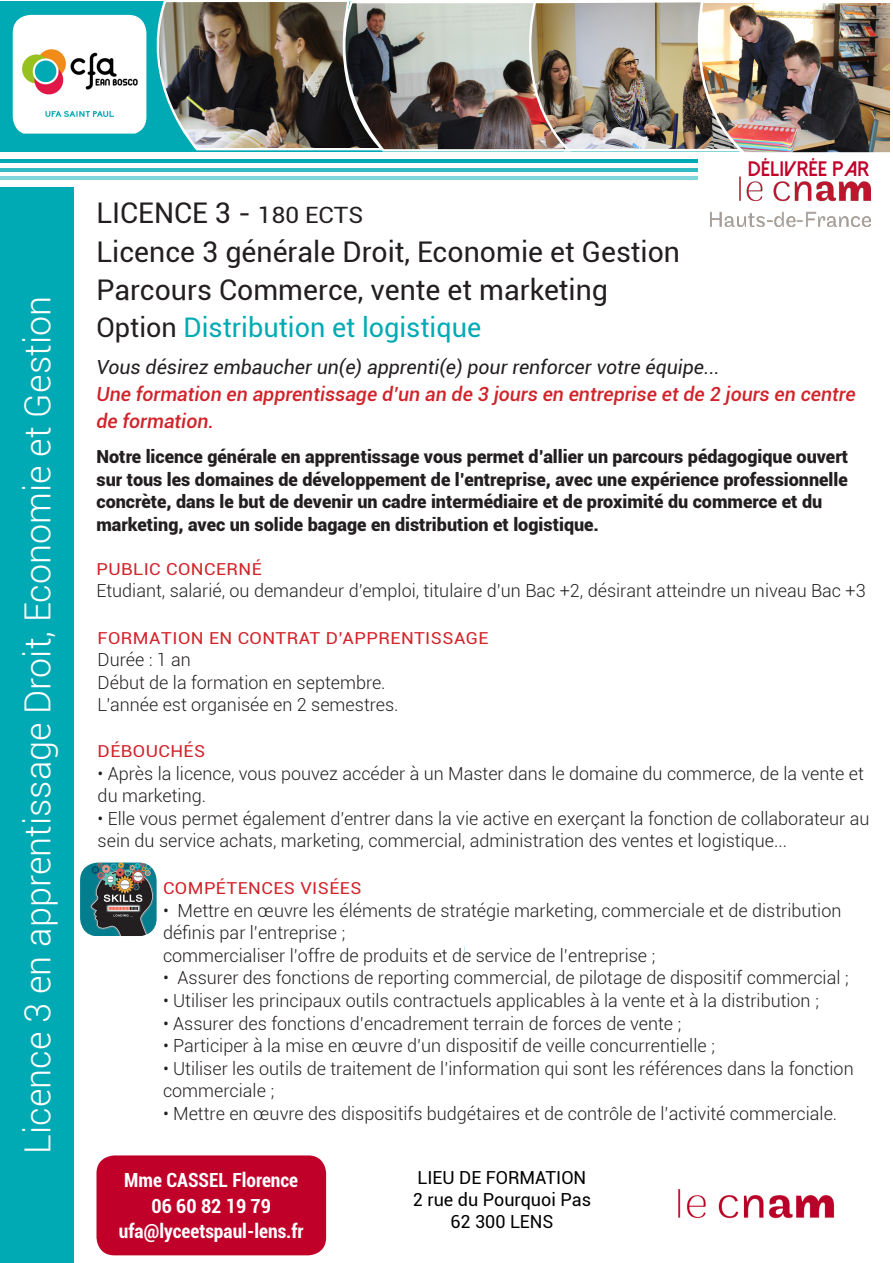
<style>
.page{position:relative;width:893px;height:1263px;background:#fff}
.page>*{position:absolute;margin:0;border:0;box-sizing:border-box;transform-origin:0 0}
.t1{font:300 36px "Roboto";color:#fff}
.t2{font:28.5px "Roboto";color:#231f20}
.t3{font:27px "Roboto";color:#00aab4}
.t4{font:800 21px "Dolce Vita";color:#c00029}
.t5{font:italic 500 19.5px/27px "Roboto";color:#d1232a}
.t6{font:italic 19.5px "Roboto";color:#231f20}
.t7{font:700 condensed 19.5px "Roboto";color:#fff}
.t8{font:300 18px/22.5px "Roboto";color:#231f20}
.t9{font:900 18px/22.5px "Roboto";color:#231f20}
.t10{font:18px "Roboto";color:#000}
.t11{font:16.5px "Roboto";letter-spacing:.025em;color:#d1232a;scale:1.1 1}
.s1{font-size:22.5px}
.s2{color:#231f20}
</style>
<div class="page">
<div style="left:0;top:1px;width:893px;height:151px;background:#00aab4"></div>
<hr style="left:0;top:159px;width:697px;height:4px;background:#00aab4">
<hr style="left:0;top:168px;width:697px;height:3px;background:#33bbc3">
<hr style="left:0;top:176px;width:697px;height:4px;background:#80d4da">
<img style="left:146px;top:1px;width:747px;height:152px">
<div style="left:0;top:187px;width:74px;height:1076px;background:#00aab4"></div>
<img style="left:678px;top:1189px;width:157px;height:30px">
<div style="left:96px;top:1155px;width:230px;height:100px;background:#c00029;border-radius:18px"></div>
<img style="left:711px;top:176px;width:160px;height:50px">
<img style="left:13px;top:15px;width:133px;height:119px">
<img style="left:80px;top:863px;width:77px;height:73px">
<p class="t1" style="left:13px;top:1154px;width:859px;rotate:-90deg">Licence 3 en apprentissage Droit, Economie et Gestion</p>
<p class="t2" style="left:96px;top:193px;width:268px">LICENCE 3 - <span class="s1">180 ECTS</span></p>
<p class="t2" style="left:96px;top:232px;width:585px">Licence 3 générale Droit, Economie et Gestion</p>
<p class="t2" style="left:96px;top:270px;width:513px">Parcours Commerce, vente et marketing</p>
<p class="t3" style="left:96px;top:309px;width:386px"><span class="s2">Option</span> Distribution et logistique</p>
<p class="t4" style="left:748px;top:159px;width:123px">DÉLIVRÉE PAR</p>
<p class="t6" style="left:96px;top:354px;width:625px">Vous désirez embaucher un(e) apprenti(e) pour renforcer votre équipe...</p>
<p class="t5" style="left:96px;top:380px;width:761px">Une formation en apprentissage d’un an de 3 jours en entreprise et de 2 jours en centre de formation.</p>
<p class="t9" style="left:96px;top:445px;width:753px">Notre licence générale en apprentissage vous permet d’allier un parcours pédagogique ouvert sur tous les domaines de développement de l’entreprise, avec une expérience professionnelle concrète, dans le but de devenir un cadre intermédiaire et de proximité du commerce et du marketing, avec un solide bagage en distribution et logistique.</p>
<p class="t11" style="left:96px;top:557px;width:152px">PUBLIC CONCERNÉ</p>
<p class="t8" style="left:96px;top:579px;width:771px">Etudiant, salarié, ou demandeur d’emploi, titulaire d’un Bac +2, désirant atteindre un niveau Bac +3</p>
<p class="t11" style="left:98px;top:626px;width:357px">FORMATION EN CONTRAT D’APPRENTISSAGE</p>
<p class="t8" style="left:98px;top:648px;width:95px">Durée : 1 an</p>
<p class="t8" style="left:98px;top:670px;width:289px">Début de la formation en septembre.</p>
<p class="t8" style="left:98px;top:693px;width:302px">L’année est organisée en 2 semestres.</p>
<p class="t11" style="left:98px;top:740px;width:99px">DÉBOUCHÉS</p>
<p class="t8" style="left:98px;top:762px;width:768px">• Après la licence, vous pouvez accéder à un Master dans le domaine du commerce, de la vente et du marketing.</p>
<p class="t8" style="left:98px;top:807px;width:773px">• Elle vous permet également d’entrer dans la vie active en exerçant la fonction de collaborateur au sein du service achats, marketing, commercial, administration des ventes et logistique...</p>
<p class="t11" style="left:163px;top:877px;width:182px">COMPÉTENCES VISÉES</p>
<p class="t8" style="left:163px;top:899px;width:680px">• Mettre en œuvre les éléments de stratégie marketing, commerciale et de distribution définis par l’entreprise ;</p>
<p class="t8" style="left:163px;top:944px;width:494px">commercialiser l’offre de produits et de service de l’entreprise ;</p>
<p class="t8" style="left:163px;top:966px;width:687px">• Assurer des fonctions de reporting commercial, de pilotage de dispositif commercial ;</p>
<p class="t8" style="left:163px;top:989px;width:657px">• Utiliser les principaux outils contractuels applicables à la vente et à la distribution ;</p>
<p class="t8" style="left:163px;top:1011px;width:520px">• Assurer des fonctions d’encadrement terrain de forces de vente ;</p>
<p class="t8" style="left:163px;top:1034px;width:553px">• Participer à la mise en œuvre d’un dispositif de veille concurrentielle ;</p>
<p class="t8" style="left:163px;top:1056px;width:692px">• Utiliser les outils de traitement de l’information qui sont les références dans la fonction commerciale ;</p>
<p class="t8" style="left:163px;top:1101px;width:676px">• Mettre en œuvre des dispositifs budgétaires et de contrôle de l’activité commerciale.</p>
<p class="t7" style="left:124px;top:1166px;width:175px">Mme CASSEL Florence</p>
<p class="t7" style="left:151px;top:1192px;width:121px">06 60 82 19 79</p>
<p class="t7" style="left:119px;top:1217px;width:186px">ufa@lyceetspaul-lens.fr</p>
<p class="t10" style="left:418px;top:1165px;width:170px">LIEU DE FORMATION</p>
<p class="t10" style="left:413px;top:1187px;width:180px">2 rue du Pourquoi Pas</p>
<p class="t10" style="left:450px;top:1208px;width:105px">62 300 LENS</p>
</div>
